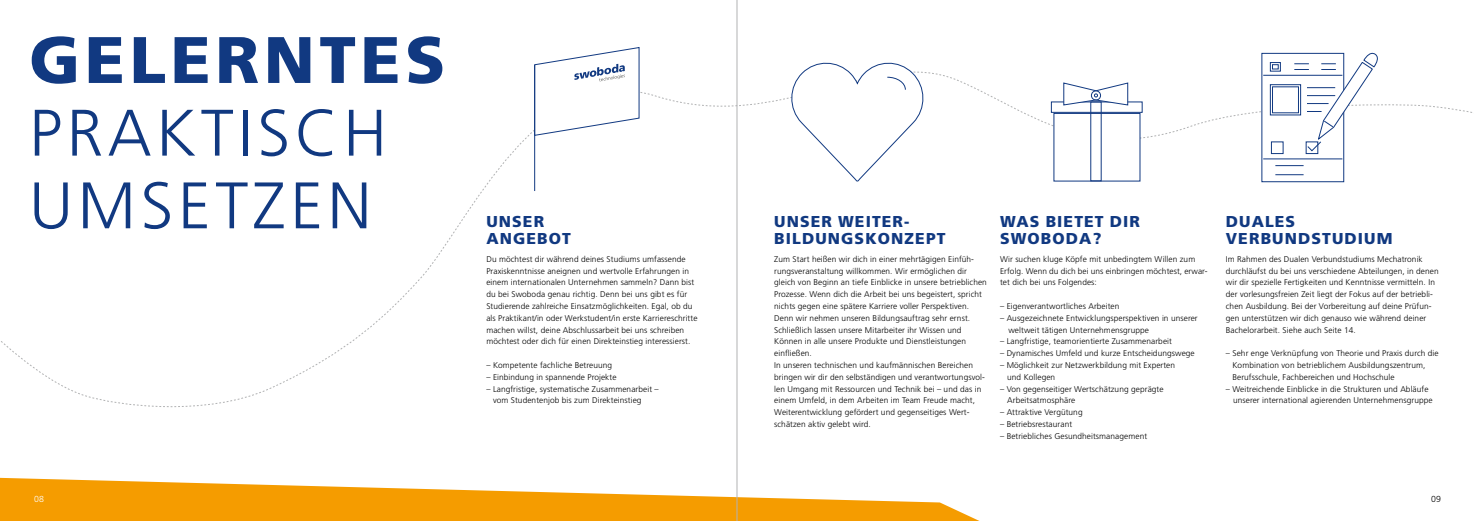
<style>
.page{position:relative;width:1474px;height:521px;background:#fff}
.page>*{position:absolute;margin:0;border:0;box-sizing:border-box;transform-origin:0 0}
.t1{font:300 65.62px/72.6px "Frutiger LT";letter-spacing:.07em;color:#113981}
.t2{font:900 65.62px "Frutiger LT";letter-spacing:.07em;color:#113981}
.t3{font:900 15.75px/17.5px "Frutiger LT";letter-spacing:.07em;color:#113981}
.t4{font:300 8.75px "Frutiger LT";color:#fff}
.t5{font:300 8.75px "Frutiger LT";color:#000}
.t6{font:300 8.31px/11.8px "Frutiger LT";letter-spacing:.01em;color:#000}
</style>
<div class="page">
<svg style="left:658px;top:47px;width:815px;height:134px"></svg>
<hr style="left:534px;top:65px;width:1px;height:126px;background:#113981">
<svg style="left:534px;top:47px;width:105px;height:89px"></svg>
<svg style="left:0;top:478px;width:979px;height:43px;fill:#f59c00"></svg>
<hr style="left:737px;top:0;width:1px;height:521px;background:#b1b2b3">
<h1 class="t2" style="left:29px;top:20px;width:417px">GELERNTES</h1>
<h1 class="t1" style="left:29px;top:98px;width:359px">PRAKTISCH<br>UMSETZEN</h1>
<h2 class="t3" style="left:486px;top:213px;width:86px">UNSER<br>ANGEBOT</h2>
<p class="t6" style="left:486px;top:253px;width:213px">Du möchtest dir während deines Studiums umfassende Praxiskenntnisse aneignen und wertvolle Erfahrungen in einem internationalen Unternehmen sammeln? Dann bist du bei Swoboda genau richtig. Denn bei uns gibt es für Studierende zahlreiche Einsatzmöglichkeiten. Egal, ob du als Praktikant/in oder Werkstudent/in erste Karriereschritte machen willst, deine Abschlussarbeit bei uns schreiben möchtest oder dich für einen Direkteinstieg interessierst.</p>
<p class="t6" style="left:486px;top:359px;width:127px">– Kompetente fachliche Betreuung</p>
<p class="t6" style="left:486px;top:371px;width:132px">– Einbindung in spannende Projekte</p>
<p class="t6" style="left:493px;top:383px;width:167px;text-indent:-7px">– Langfristige, systematische Zusammenarbeit – vom Studentenjob bis zum Direkteinstieg</p>
<h2 class="t3" style="left:774px;top:213px;width:173px">UNSER WEITER-<br>BILDUNGSKONZEPT</h2>
<p class="t6" style="left:774px;top:253px;width:214px">Zum Start heißen wir dich in einer mehrtägigen Einfüh&shy;rungsveranstaltung willkommen. Wir ermöglichen dir gleich von Beginn an tiefe Einblicke in unsere betrieblichen Prozesse. Wenn dich die Arbeit bei uns begeistert, spricht nichts gegen eine spätere Karriere voller Perspektiven.<br>Denn wir nehmen unseren Bildungsauftrag sehr ernst.<br>Schließlich lassen unsere Mitarbeiter ihr Wissen und Können in alle unsere Produkte und Dienstleistungen einfließen.<br>In unseren technischen und kaufmännischen Bereichen bringen wir dir den selbständigen und verantwortungsvol&shy;len Umgang mit Ressourcen und Technik bei – und das in einem Umfeld, in dem Arbeiten im Team Freude macht, Weiterentwicklung gefördert und gegenseitiges Wert&shy;schätzen aktiv gelebt wird.</p>
<h2 class="t3" style="left:1000px;top:213px;width:141px">WAS BIETET DIR<br>SWOBODA?</h2>
<p class="t6" style="left:1000px;top:253px;width:209px">Wir suchen kluge Köpfe mit unbedingtem Willen zum<br>Erfolg. Wenn du dich bei uns einbringen möchtest, erwar&shy;tet dich bei uns Folgendes:</p>
<p class="t6" style="left:1000px;top:300px;width:121px">– Eigenverantwortliches Arbeiten</p>
<p class="t6" style="left:1008px;top:312px;width:191px;text-indent:-8px">– Ausgezeichnete Entwicklungsperspektiven in unserer weltweit tätigen Unternehmensgruppe</p>
<p class="t6" style="left:1000px;top:336px;width:173px">– Langfristige, teamorientierte Zusammenarbeit</p>
<p class="t6" style="left:1000px;top:347px;width:196px">– Dynamisches Umfeld und kurze Entscheidungswege</p>
<p class="t6" style="left:1007px;top:359px;width:169px;text-indent:-7px">– Möglichkeit zur Netzwerkbildung mit Experten und Kollegen</p>
<p class="t6" style="left:1007px;top:383px;width:158px;text-indent:-7px">– Von gegenseitiger Wertschätzung geprägte<br>Arbeitsatmosphäre</p>
<p class="t6" style="left:1000px;top:407px;width:84px">– Attraktive Vergütung</p>
<p class="t6" style="left:1000px;top:418px;width:74px">– Betriebsrestaurant</p>
<p class="t6" style="left:1000px;top:430px;width:149px">– Betriebliches Gesundheitsmanagement</p>
<h2 class="t3" style="left:1225px;top:213px;width:168px">DUALES<br>VERBUNDSTUDIUM</h2>
<p class="t6" style="left:1225px;top:253px;width:214px">Im Rahmen des Dualen Verbundstudiums Mechatronik durchläufst du bei uns verschiedene Abteilungen, in denen wir dir spezielle Fertigkeiten und Kenntnisse vermitteln. In der vorlesungsfreien Zeit liegt der Fokus auf der betriebli&shy;chen Ausbildung. Bei der Vorbereitung auf deine Prüfun&shy;gen unterstützen wir dich genauso wie während deiner Bachelorarbeit. Siehe auch Seite 14.</p>
<p class="t6" style="left:1232px;top:347px;width:208px;text-indent:-7px">– Sehr enge Verknüpfung von Theorie und Praxis durch die<br>Kombination von betrieblichem Ausbildungszentrum,<br>Berufsschule, Fachbereichen und Hochschule</p>
<p class="t6" style="left:1232px;top:383px;width:201px;text-indent:-7px">– Weitreichende Einblicke in die Strukturen und Abläufe unserer international agierenden Unternehmensgruppe</p>
<p class="t4" style="left:34px;top:494px;width:11px">08</p>
<p class="t5" style="left:1431px;top:494px;width:11px">09</p>
</div>
